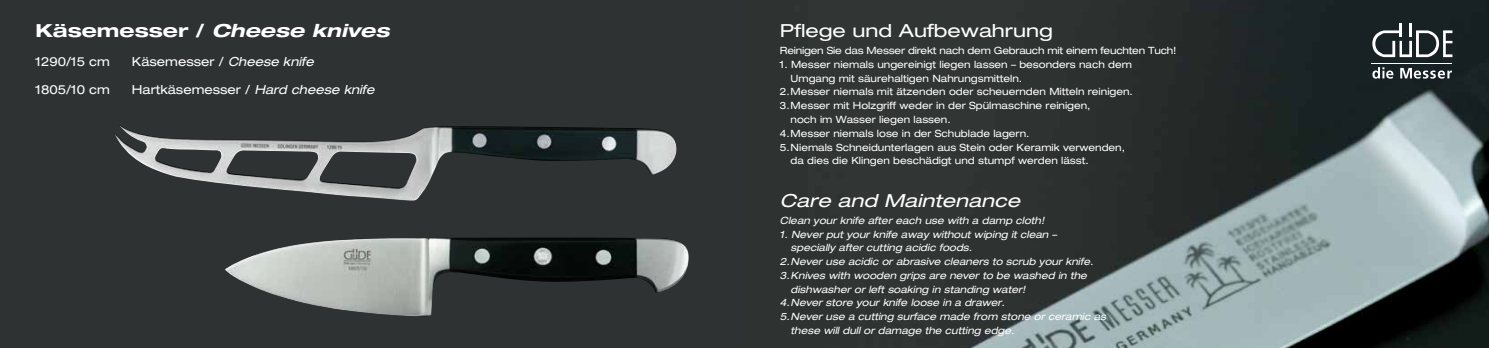
<style>
.page{position:relative;width:1489px;height:348px;background:#fff}
.page>*{position:absolute;margin:0;border:0;box-sizing:border-box;transform-origin:0 0}
.t1{font:italic 700 expanded 18px "Helvetica Neue LT Std";color:#fff;scale:1.11 1}
.t2{font:expanded 18px "Helvetica Neue LT Std";color:#fff;scale:1.11 1}
.t3{font:italic expanded 18px "Helvetica Neue LT Std";color:#fff;scale:1.11 1}
.t4{font:expanded 12.5px "Helvetica Neue LT Std";color:#fff}
.t5{font:italic expanded 10px "Helvetica Neue LT Std";color:#fff}
.t6{font:expanded 10px "Helvetica Neue LT Std";color:#fff}
.t7{font:expanded 10px "Helvetica Neue LT Std";letter-spacing:-.02em;color:#fff}
.s1{font-style:normal}
.s2{font-style:italic}
</style>
<div class="page">
<div style="left:0;top:0;width:1488px;height:347px;background:#2f3233"></div>
<img style="left:970px;top:0;width:518px;height:347px">
<img style="left:225px;top:237px;width:463px;height:79px">
<img style="left:114px;top:126px;width:562px;height:74px">
<hr style="left:1371px;top:63px;width:81px;height:1px;background:#fff">
<svg style="left:1372px;top:23px;width:80px;height:34px"></svg>
<svg style="left:1372px;top:67px;width:21px;height:11px"></svg>
<svg style="left:1399px;top:68px;width:52px;height:10px"></svg>
<h1 class="t1" style="left:35px;top:20px;width:320px"><span class="s1">Käsemesser /</span> Cheese knives</h1>
<p class="t4" style="left:35px;top:54px;width:76px">1290/15 cm</p>
<p class="t4" style="left:132px;top:54px;width:183px">Käsemesser / <span class="s2">Cheese knife</span></p>
<p class="t4" style="left:35px;top:81px;width:76px">1805/10 cm</p>
<p class="t4" style="left:132px;top:81px;width:244px">Hartkäsemesser / <span class="s2">Hard cheese knife</span></p>
<h1 class="t2" style="left:780px;top:20px;width:247px">Pflege und Aufbewahrung</h1>
<p class="t7" style="left:780px;top:44px;width:398px">Reinigen Sie das Messer direkt nach dem Gebrauch mit einem feuchten Tuch!</p>
<p class="t6" style="left:780px;top:58px;width:353px">1. Messer niemals ungereinigt liegen lassen – besonders nach dem</p>
<p class="t6" style="left:790px;top:72px;width:233px">Umgang mit säurehaltigen Nahrungsmitteln.</p>
<p class="t6" style="left:780px;top:86px;width:354px">2.Messer niemals mit ätzenden oder scheuernden Mitteln reinigen.</p>
<p class="t6" style="left:780px;top:99px;width:312px">3.Messer mit Holzgriff weder in der Spülmaschine reinigen,</p>
<p class="t6" style="left:790px;top:113px;width:162px">noch im Wasser liegen lassen.</p>
<p class="t6" style="left:780px;top:127px;width:251px">4.Messer niemals lose in der Schublade lagern.</p>
<p class="t6" style="left:780px;top:141px;width:346px">5.Niemals Schneidunterlagen aus Stein oder Keramik verwenden,</p>
<p class="t6" style="left:790px;top:154px;width:300px">da dies die Klingen beschädigt und stumpf werden lässt.</p>
<h1 class="t3" style="left:780px;top:189px;width:218px">Care and Maintenance</h1>
<p class="t5" style="left:780px;top:214px;width:266px">Clean your knife after each use with a damp cloth!</p>
<p class="t5" style="left:780px;top:227px;width:278px">1. Never put your knife away without wiping it clean –</p>
<p class="t5" style="left:790px;top:241px;width:183px">specially after cutting acidic foods.</p>
<p class="t5" style="left:780px;top:255px;width:315px">2.Never use acidic or abrasive cleaners to scrub your knife.</p>
<p class="t5" style="left:780px;top:269px;width:308px">3.Knives with wooden grips are never to be washed in the</p>
<p class="t5" style="left:790px;top:282px;width:236px">dishwasher or left soaking in standing water!</p>
<p class="t5" style="left:780px;top:296px;width:226px">4.Never store your knife loose in a drawer.</p>
<p class="t5" style="left:780px;top:310px;width:328px">5.Never use a cutting surface made from stone or ceramic as</p>
<p class="t5" style="left:790px;top:324px;width:225px">these will dull or damage the cutting edge.</p>
</div>
